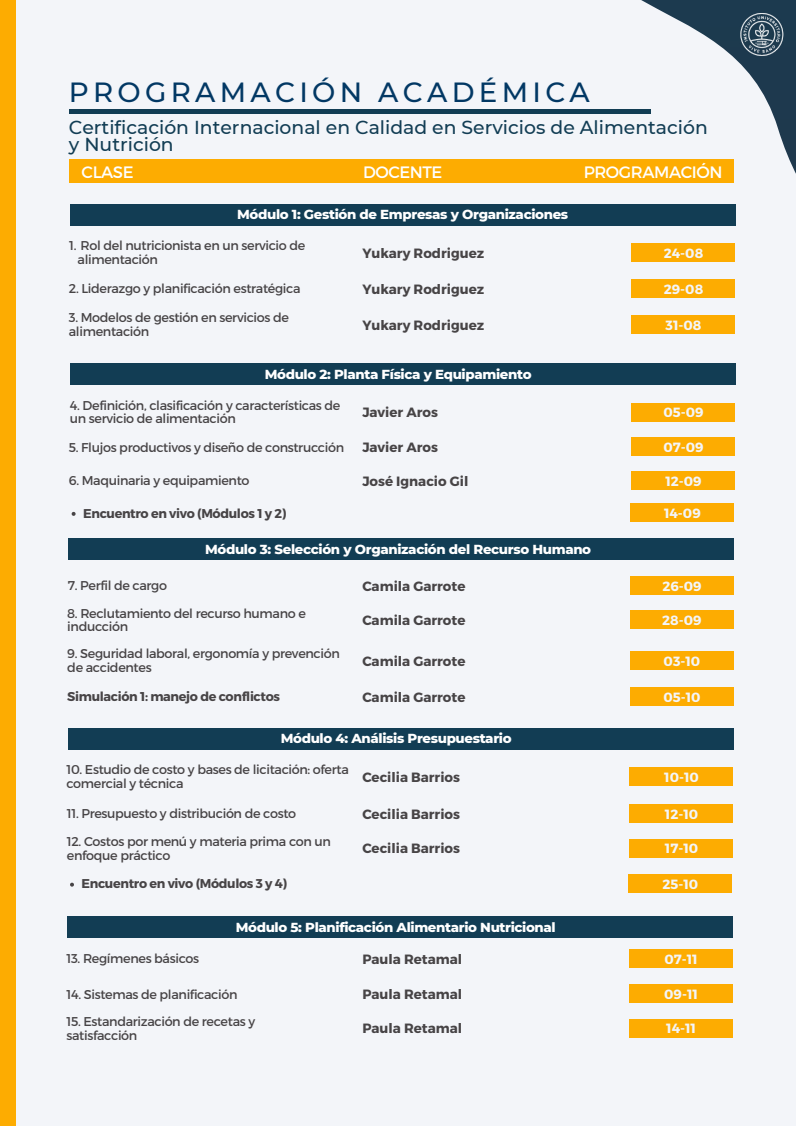
<style>
.page{position:relative;width:796px;height:1126px;background:#fff}
.page>*{position:absolute;margin:0;border:0;box-sizing:border-box;transform-origin:0 0}
.t1{font:500 27.67px "Montserrat";letter-spacing:.155em;color:#023864}
.t2{font:500 18.75px/16.4px "Montserrat";color:#123d54}
.t3{font:16.5px "Montserrat";letter-spacing:-.025em;color:#fff}
.t4{font:700 13.42px "Montserrat";color:#474446}
.t5{font:800 13.35px "Montserrat";letter-spacing:-.025em;color:#fff}
.t6{font:700 13.35px "Montserrat";color:#f3f5f9}
.t7{font:12.75px/13.5px "Montserrat";letter-spacing:-.025em;color:#474446}
.t8{font:700 12.75px "Montserrat";letter-spacing:-.025em;color:#474446}
</style>
<div class="page">
<div style="left:0;top:0;width:795px;height:1125px;background:#f3f5f9"></div>
<svg style="left:526px;top:0;width:269px;height:260px"></svg>
<img style="left:731px;top:6px;width:59px;height:59px">
<div style="left:631px;top:243px;width:103px;height:19px;background:#fdac01"></div>
<div style="left:631px;top:402px;width:103px;height:19px;background:#fdac01"></div>
<div style="left:631px;top:279px;width:103px;height:19px;background:#fdac01"></div>
<div style="left:631px;top:437px;width:103px;height:19px;background:#fdac01"></div>
<div style="left:631px;top:315px;width:103px;height:18px;background:#fdac01"></div>
<div style="left:631px;top:471px;width:103px;height:18px;background:#fdac01"></div>
<div style="left:70px;top:204px;width:665px;height:22px;background:#123d54"></div>
<div style="left:70px;top:363px;width:665px;height:22px;background:#123d54"></div>
<div style="left:0;top:0;width:15px;height:1125px;background:#fdac01"></div>
<hr style="left:69px;top:109px;width:581px;height:4px;background:#123d54">
<div style="left:630px;top:503px;width:103px;height:19px;background:#fdac01"></div>
<svg style="left:72px;top:511px;width:4px;height:4px"></svg>
<div style="left:70px;top:159px;width:663px;height:23px;background:#fdac01"></div>
<div style="left:630px;top:576px;width:103px;height:19px;background:#fdac01"></div>
<div style="left:630px;top:610px;width:103px;height:19px;background:#fdac01"></div>
<div style="left:630px;top:651px;width:103px;height:18px;background:#fdac01"></div>
<div style="left:68px;top:538px;width:665px;height:22px;background:#123d54"></div>
<div style="left:630px;top:687px;width:103px;height:18px;background:#fdac01"></div>
<div style="left:629px;top:767px;width:103px;height:18px;background:#fdac01"></div>
<div style="left:629px;top:804px;width:103px;height:18px;background:#fdac01"></div>
<div style="left:629px;top:838px;width:103px;height:19px;background:#fdac01"></div>
<div style="left:68px;top:727px;width:665px;height:22px;background:#123d54"></div>
<div style="left:628px;top:874px;width:103px;height:18px;background:#fdac01"></div>
<svg style="left:70px;top:882px;width:4px;height:4px"></svg>
<div style="left:629px;top:948px;width:103px;height:19px;background:#fdac01"></div>
<div style="left:629px;top:984px;width:103px;height:18px;background:#fdac01"></div>
<div style="left:629px;top:1018px;width:103px;height:19px;background:#fdac01"></div>
<div style="left:67px;top:916px;width:666px;height:22px;background:#123d54"></div>
<h1 class="t1" style="left:69px;top:75px;width:522px">PROGRAMACIÓN ACADÉMICA</h1>
<h2 class="t2" style="left:69px;top:119px;width:640px">Certificación Internacional en Calidad en Servicios de Alimentación y Nutrición</h2>
<p class="t3" style="left:82px;top:161px;width:53px">CLASE</p>
<p class="t3" style="left:363px;top:161px;width:81px">DOCENTE</p>
<p class="t3" style="left:583px;top:161px;width:140px">PROGRAMACIÓN</p>
<p class="t5" style="left:237px;top:206px;width:332px">Módulo 1: Gestión de Empresas y Organizaciones</p>
<p class="t7" style="left:78px;top:238px;width:229px;text-indent:-8px">1. Rol del nutricionista en un servicio de alimentación</p>
<p class="t4" style="left:362px;top:244px;width:123px">Yukary Rodriguez</p>
<p class="t7" style="left:69px;top:281px;width:233px">2. Liderazgo y planificación estratégica</p>
<p class="t4" style="left:362px;top:280px;width:123px">Yukary Rodriguez</p>
<p class="t7" style="left:69px;top:310px;width:221px">3. Modelos de gestión en servicios de alimentación</p>
<p class="t4" style="left:362px;top:316px;width:123px">Yukary Rodriguez</p>
<p class="t5" style="left:265px;top:366px;width:268px">Módulo 2: Planta Física y Equipamiento</p>
<p class="t7" style="left:70px;top:398px;width:272px">4. Definición, clasificación y características de un servicio de alimentación</p>
<p class="t4" style="left:362px;top:403px;width:77px">Javier Aros</p>
<p class="t7" style="left:69px;top:439px;width:277px">5. Flujos productivos y diseño de construcción</p>
<p class="t4" style="left:362px;top:438px;width:77px">Javier Aros</p>
<p class="t7" style="left:69px;top:472px;width:182px">6. Maquinaria y equipamiento</p>
<p class="t4" style="left:362px;top:472px;width:107px">José Ignacio Gil</p>
<p class="t6" style="left:663px;top:244px;width:41px">24-08</p>
<p class="t6" style="left:663px;top:280px;width:41px">29-08</p>
<p class="t6" style="left:665px;top:316px;width:37px">31-08</p>
<p class="t6" style="left:663px;top:404px;width:42px">05-09</p>
<p class="t6" style="left:663px;top:438px;width:42px">07-09</p>
<p class="t6" style="left:665px;top:472px;width:38px">12-09</p>
<p class="t8" style="left:83px;top:504px;width:205px">Encuentro en vivo (Módulos 1 y 2)</p>
<p class="t6" style="left:663px;top:504px;width:38px">14-09</p>
<p class="t5" style="left:205px;top:540px;width:387px">Módulo 3: Selección y Organización del Recurso Humano</p>
<p class="t7" style="left:68px;top:578px;width:101px">7. Perfil de cargo</p>
<p class="t4" style="left:362px;top:577px;width:105px">Camila Garrote</p>
<p class="t6" style="left:662px;top:577px;width:41px">26-09</p>
<p class="t6" style="left:662px;top:611px;width:41px">28-09</p>
<p class="t6" style="left:663px;top:652px;width:38px">03-10</p>
<p class="t7" style="left:67px;top:606px;width:240px;line-height:13px">8. Reclutamiento del recurso humano e inducción</p>
<p class="t4" style="left:362px;top:611px;width:105px">Camila Garrote</p>
<p class="t7" style="left:67px;top:646px;width:274px">9. Seguridad laboral, ergonomía y prevención de accidentes</p>
<p class="t4" style="left:362px;top:652px;width:105px">Camila Garrote</p>
<p class="t8" style="left:67px;top:688px;width:214px">Simulación 1: manejo de conflictos</p>
<p class="t4" style="left:362px;top:688px;width:105px">Camila Garrote</p>
<p class="t6" style="left:663px;top:688px;width:39px">05-10</p>
<p class="t5" style="left:281px;top:730px;width:232px">Módulo 4: Análisis Presupuestario</p>
<p class="t7" style="left:66px;top:761px;width:284px;line-height:14.6px">10. Estudio de costo y bases de licitación: oferta comercial y técnica</p>
<p class="t4" style="left:362px;top:768px;width:99px">Cecilia Barrios</p>
<p class="t7" style="left:67px;top:806px;width:231px">11. Presupuesto y distribución de costo</p>
<p class="t4" style="left:362px;top:805px;width:99px">Cecilia Barrios</p>
<p class="t7" style="left:67px;top:833px;width:265px;line-height:14.1px">12. Costos por menú y materia prima con un enfoque práctico</p>
<p class="t4" style="left:362px;top:839px;width:99px">Cecilia Barrios</p>
<p class="t6" style="left:664px;top:768px;width:36px">10-10</p>
<p class="t6" style="left:664px;top:805px;width:35px">12-10</p>
<p class="t6" style="left:664px;top:839px;width:35px">17-10</p>
<p class="t8" style="left:82px;top:875px;width:207px">Encuentro en vivo (Módulos 3 y 4)</p>
<p class="t6" style="left:662px;top:875px;width:37px">25-10</p>
<p class="t5" style="left:236px;top:918px;width:321px">Módulo 5: Planificación Alimentario Nutricional</p>
<p class="t7" style="left:66px;top:950px;width:134px">13. Regímenes básicos</p>
<p class="t4" style="left:362px;top:949px;width:101px">Paula Retamal</p>
<p class="t6" style="left:664px;top:950px;width:35px">07-11</p>
<p class="t6" style="left:664px;top:985px;width:35px">09-11</p>
<p class="t6" style="left:666px;top:1019px;width:31px">14-11</p>
<p class="t7" style="left:66px;top:986px;width:172px">14. Sistemas de planificación</p>
<p class="t4" style="left:362px;top:985px;width:101px">Paula Retamal</p>
<p class="t7" style="left:66px;top:1013px;width:190px;line-height:14.1px">15. Estandarización de recetas y satisfacción</p>
<p class="t4" style="left:362px;top:1019px;width:101px">Paula Retamal</p>
</div>
